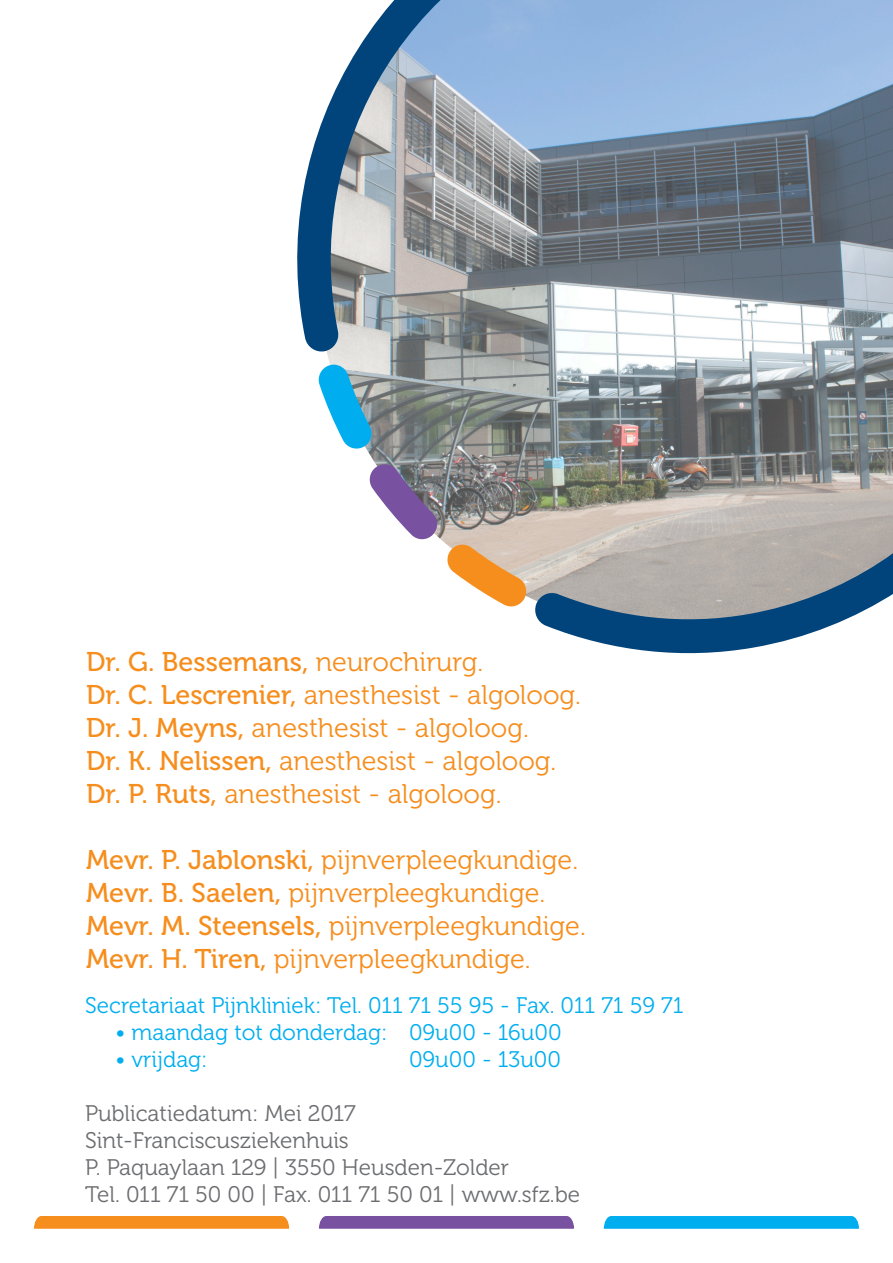
<style>
.page{position:relative;width:893px;height:1263px;background:#fff}
.page>*{position:absolute;margin:0;border:0;box-sizing:border-box;transform-origin:0 0}
.t1{font:27px/33px "Museo 300";color:#f68e1e}
.t2{font:27px "Museo 500";color:#f68e1e}
.t3{font:22.5px "Museo 300";color:#6c6d70}
.t4{font:22.5px "Museo 300";color:#00aeef}
.s1{font-family:"Museo 300"}
.s2{font-family:"Museo 500"}
</style>
<div class="page">
<svg style="left:604px;top:1216px;width:255px;height:13px;background:#07b0ef"></svg>
<svg style="left:34px;top:1216px;width:255px;height:13px;background:#f69124"></svg>
<svg style="left:319px;top:1216px;width:255px;height:13px;background:#7c57a3"></svg>
<svg style="left:297px;top:0;width:596px;height:654px"></svg>
<svg style="left:317px;top:364px;width:57px;height:87px"></svg>
<svg style="left:368px;top:464px;width:71px;height:77px"></svg>
<svg style="left:445px;top:544px;width:83px;height:65px"></svg>
<p class="t2" style="left:86px;top:647px;width:399px">Dr. G. Bessemans, <span class="s1">neurochirurg.</span></p>
<p class="t1" style="left:86px;top:679px;width:496px"><span class="s2">Dr. C. Lescrenier,</span> anesthesist - algoloog.</p>
<p class="t1" style="left:86px;top:712px;width:444px"><span class="s2">Dr. J. Meyns,</span> anesthesist - algoloog.</p>
<p class="t1" style="left:86px;top:745px;width:472px"><span class="s2">Dr. K. Nelissen,</span> anesthesist - algoloog.<br><span class="s2">Dr. P. Ruts,</span> anesthesist - algoloog.</p>
<p class="t1" style="left:86px;top:844px;width:494px"><span class="s2">Mevr. P. Jablonski,</span> pijnverpleegkundige.</p>
<p class="t1" style="left:86px;top:877px;width:461px"><span class="s2">Mevr. B. Saelen,</span> pijnverpleegkundige.</p>
<p class="t1" style="left:86px;top:910px;width:501px"><span class="s2">Mevr. M. Steensels,</span> pijnverpleegkundige.</p>
<p class="t1" style="left:86px;top:943px;width:446px"><span class="s2">Mevr. H. Tiren,</span> pijnverpleegkundige.</p>
<p class="t4" style="left:85px;top:993px;width:600px">Secretariaat Pijnkliniek: Tel. 011 71 55 95 - Fax. 011 71 59 71</p>
<p class="t4" style="left:116px;top:1020px;width:447px">• maandag tot donderdag: 09u00 - 16u00</p>
<p class="t4" style="left:116px;top:1047px;width:94px">• vrijdag:</p>
<p class="t4" style="left:409px;top:1047px;width:153px">09u00 - 13u00</p>
<p class="t3" style="left:85px;top:1101px;width:272px">Publicatiedatum: Mei 2017</p>
<p class="t3" style="left:85px;top:1128px;width:265px">Sint-Franciscusziekenhuis</p>
<p class="t3" style="left:85px;top:1155px;width:425px">P. Paquaylaan 129 | 3550 Heusden-Zolder</p>
<p class="t3" style="left:85px;top:1182px;width:497px">Tel. 011 71 50 00 | Fax. 011 71 50 01 | www.sfz.be</p>
</div>
